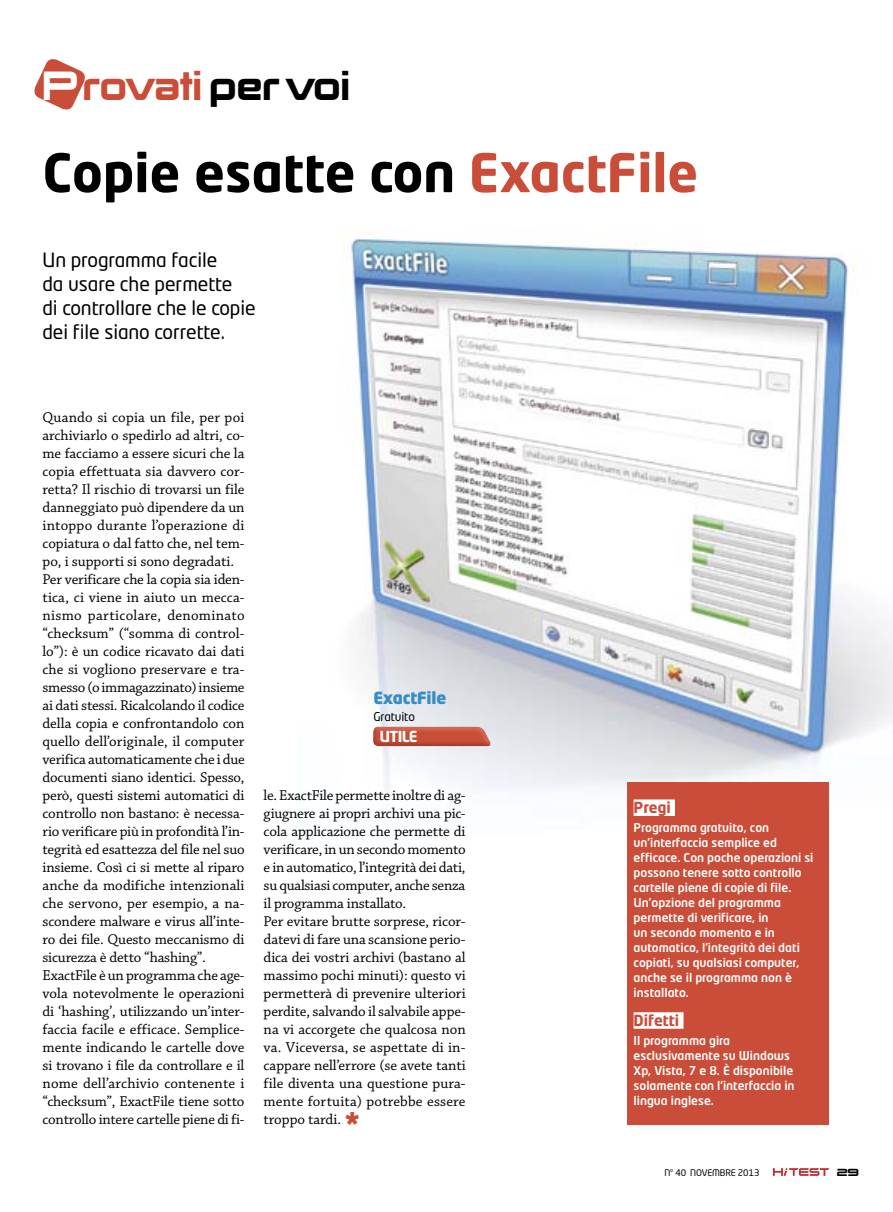
<style>
.page{position:relative;width:893px;height:1212px;background:#fff}
.page>*{position:absolute;margin:0;border:0;box-sizing:border-box;transform-origin:0 0}
.PROVATIPERVOI_-_Tito{font:700 52.5px "Neo Tech Pro";color:#000}
.t1{font:35.55px "Korataki";color:#c94d38;scale:.85 1}
.PROVATIPERVOI_-_Intr{font:19.5px/24px "Neo Tech Pro";letter-spacing:-.005em;color:#000}
._052_PROVATIPERVOI{font:900 16.5px "Neo Tech Pro";letter-spacing:-.01em;color:#388dc6}
.ARTICOLO_-_Txt{font:15px/18px "Chaparral Pro";letter-spacing:-.01em;color:#000;text-align:justify}
.BOX_-_PREGI_e_DIFET{font:700 15px "Neo Tech Pro";color:#c94d38}
._052_PROVATIPERVOI-2{font:700 15px "Neo Tech Pro";letter-spacing:-.04em;color:#fff}
.BOX_-_PREGI_e__DIFE{font:500 12px/15px "Neo Tech Pro";color:#fff}
._052_PROVATIPERVOI-3{font:12px "Neo Tech Pro";letter-spacing:-.01em;color:#000}
.t2{font:9px "Neo Tech Pro";letter-spacing:-.01em;color:#000}
.t3{font:9px "Korataki";color:#000}
.s1{color:#fff}
.s2{color:#000}
.s3{color:#c94d38}
.s4{font-family:"Korataki";font-size:30px;color:#c94d38}
</style>
<div class="page">
<svg style="left:773px;top:1168px;width:56px;height:8px"></svg>
<svg style="left:34px;top:59px;width:51px;height:51px"></svg>
<img style="left:344px;top:238px;width:549px;height:555px">
<div style="left:627px;top:782px;width:202px;height:342px;background:#c94d38"></div>
<div style="left:634px;top:799px;width:41px;height:17px;background:#fff"></div>
<div style="left:634px;top:1012px;width:49px;height:17px;background:#fff"></div>
<div style="left:372px;top:726px;width:119px;height:19px;background:#fff;opacity:.23"></div>
<div style="left:372px;top:727px;width:119px;height:20px;background:#000;opacity:.21"></div>
<h2 class="t1" style="left:43px;top:65px;width:363px"><span class="s1">P</span>rovati <span class="s2">per voi</span></h2>
<p class="PROVATIPERVOI_-_Tito" style="left:43px;top:139px;width:657px">Copie esatte con <span class="s3">ExactFile</span></p>
<p class="PROVATIPERVOI_-_Intr" style="left:43px;top:247px;width:215px">Un programma facile<br>da usare che permette<br>di controllare che le copie dei file siano corrette.</p>
<p class="ARTICOLO_-_Txt" style="left:43px;top:409px;width:204px">Quando si copia un file, per poi archiviarlo o spedirlo ad altri, co&shy;me facciamo a essere sicuri che la copia effettuata sia davvero cor&shy;retta? Il rischio di trovarsi un file danneggiato può dipendere da un intoppo durante l’operazione di copiatura o dal fatto che, nel tem&shy;po, i supporti si sono degradati.</p>
<p class="ARTICOLO_-_Txt" style="left:43px;top:571px;width:204px">Per verificare che la copia sia iden&shy;tica, ci viene in aiuto un mecca&shy;nismo particolare, denominato “checksum” (“somma di control&shy;lo”): è un codice ricavato dai dati che si vogliono preservare e tra&shy;smesso (o immagazzinato) insieme ai dati stessi. Ricalcolando il codice della copia e confrontandolo con quello dell’originale, il computer verifica automaticamente che i due documenti siano identici. Spesso, però, questi sistemi automatici di controllo non bastano: è necessa&shy;rio verificare più in profondità l’in&shy;tegrità ed esattezza del file nel suo insieme. Così ci si mette al riparo anche da modifiche intenzionali che servono, per esempio, a na&shy;scondere malware e virus all’inte&shy;ro dei file. Questo meccanismo di sicurezza è detto “hashing”.</p>
<p class="ARTICOLO_-_Txt" style="left:43px;top:967px;width:204px">ExactFile è un programma che age&shy;vola notevolmente le operazioni di ‘hashing’, utilizzando un’inter&shy;faccia facile e efficace. Semplice&shy;mente indicando le cartelle dove si trovano i file da controllare e il nome dell’archivio contenente i “checksum”, ExactFile tiene sotto controllo intere cartelle piene di fi-</p>
<p class="_052_PROVATIPERVOI" style="left:373px;top:687px;width:75px">ExactFile</p>
<p class="_052_PROVATIPERVOI-3" style="left:373px;top:709px;width:43px">Gratuito</p>
<p class="_052_PROVATIPERVOI-2" style="left:379px;top:727px;width:39px">UTILE</p>
<p class="ARTICOLO_-_Txt" style="left:264px;top:787px;width:204px">le. ExactFile permette inoltre di ag&shy;giugnere ai propri archivi una pic&shy;cola applicazione che permette di verificare, in un secondo momento e in automatico, l’integrità dei dati, su qualsiasi computer, anche senza il programma installato.</p>
<p class="ARTICOLO_-_Txt" style="left:264px;top:913px;width:204px">Per evitare brutte sorprese, ricor&shy;datevi di fare una scansione perio&shy;dica dei vostri archivi (bastano al massimo pochi minuti): questo vi permetterà di prevenire ulteriori perdite, salvando il salvabile appe&shy;na vi accorgete che qualcosa non va. Viceversa, se aspettate di in&shy;cappare nell’errore (se avete tanti file diventa una questione pura&shy;mente fortuita) potrebbe essere troppo tardi. <span class="s4">*</span></p>
<p class="BOX_-_PREGI_e_DIFET" style="left:634px;top:798px;width:39px">Pregi</p>
<p class="BOX_-_PREGI_e__DIFE" style="left:634px;top:820px;width:181px">Programma gratuito, con un’interfaccia semplice ed efficace. Con poche operazioni si possono tenere sotto controllo cartelle piene di copie di file.<br>Un’opzione del programma permette di verificare, in<br>un secondo momento e in automatico, l’integrità dei dati copiati, su qualsiasi computer, anche se il programma non è installato.</p>
<p class="BOX_-_PREGI_e_DIFET" style="left:634px;top:1011px;width:47px">Difetti</p>
<p class="BOX_-_PREGI_e__DIFE" style="left:634px;top:1033px;width:163px">Il programma gira esclusivamente su Windows<br>Xp, Vista, 7 e 8. È disponibile solamente con l’interfaccia in lingua inglese.</p>
<p class="t2" style="left:664px;top:1167px;width:97px">N° 40 NOVEMBRE 2013</p>
<p class="t3" style="left:837px;top:1167px;width:24px">29</p>
</div>
